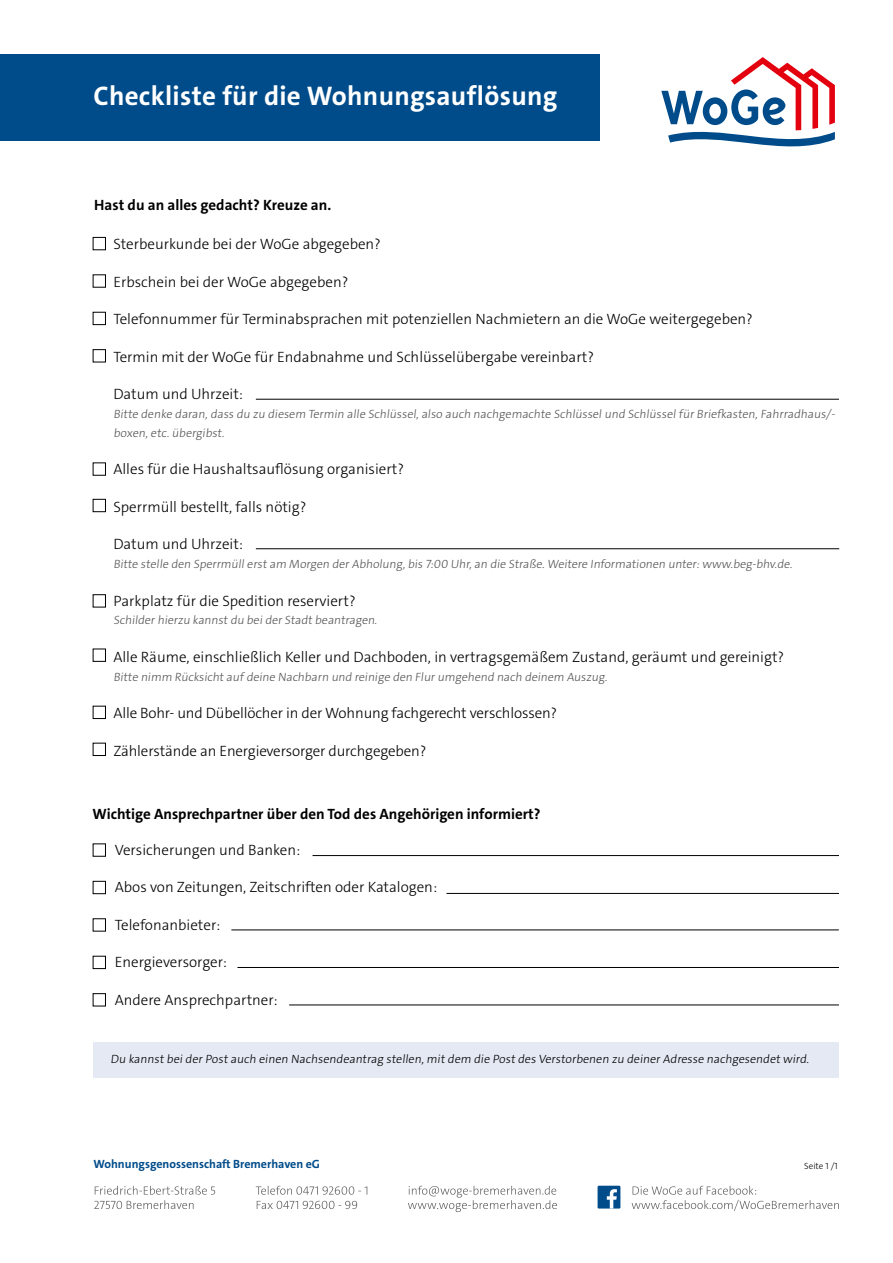
<style>
.page{position:relative;width:893px;height:1263px;background:#fff}
.page>*{position:absolute;margin:0;border:0;box-sizing:border-box;transform-origin:0 0}
.t1{font:700 27.15px "The Sans C4 s";letter-spacing:.01em;color:#fff}
.t2{font:300 15px "The Sans C4 s";color:#000}
.t3{font:700 15px "The Sans C4 s";color:#000}
.t4{font:300 12px/18.8px "The Sans C4 s";color:#565656}
.t5{font:300 12px "The Sans C4 s";color:#000}
.t6{font:700 12px "The Sans C4 s";color:#004c8a}
.t7{font:300 9px "The Sans C4 s";color:#000}
</style>
<div class="page">
<div style="left:94px;top:1042px;width:745px;height:35px;background:#e4e9f3"></div>
<svg style="left:661px;top:57px;width:174px;height:90px"></svg>
<div style="left:0;top:54px;width:600px;height:86px;background:#004c8a"></div>
<svg style="left:94px;top:1186px;width:121px;height:23px"></svg>
<svg style="left:257px;top:1201px;width:100px;height:8px"></svg>
<svg style="left:256px;top:1186px;width:111px;height:9px"></svg>
<svg style="left:408px;top:1186px;width:149px;height:26px"></svg>
<div style="left:598px;top:1186px;width:22px;height:22px;background:#004c8a"></div>
<svg style="left:607px;top:1189px;width:10px;height:19px"></svg>
<svg style="left:632px;top:1186px;width:207px;height:25px"></svg>
<hr style="left:313px;top:855px;width:526px;height:1px;background:#000">
<hr style="left:446px;top:893px;width:393px;height:1px;background:#000">
<hr style="left:231px;top:930px;width:608px;height:1px;background:#000">
<hr style="left:237px;top:967px;width:602px;height:1px;background:#000">
<hr style="left:289px;top:1005px;width:550px;height:1px;background:#000">
<div style="left:93px;top:237px;width:13px;height:13px;border:1px solid #000"></div>
<div style="left:93px;top:275px;width:13px;height:12px;border:1px solid #000"></div>
<div style="left:93px;top:312px;width:13px;height:13px;border:1px solid #000"></div>
<div style="left:93px;top:349px;width:13px;height:13px;border:1px solid #000"></div>
<div style="left:93px;top:463px;width:13px;height:12px;border:1px solid #000"></div>
<div style="left:93px;top:499px;width:13px;height:13px;border:1px solid #000"></div>
<div style="left:93px;top:594px;width:13px;height:13px;border:1px solid #000"></div>
<div style="left:93px;top:649px;width:13px;height:12px;border:1px solid #000"></div>
<div style="left:93px;top:706px;width:13px;height:13px;border:1px solid #000"></div>
<div style="left:93px;top:743px;width:13px;height:13px;border:1px solid #000"></div>
<div style="left:93px;top:844px;width:13px;height:12px;border:1px solid #000"></div>
<div style="left:93px;top:881px;width:13px;height:13px;border:1px solid #000"></div>
<div style="left:93px;top:918px;width:13px;height:13px;border:1px solid #000"></div>
<div style="left:93px;top:956px;width:13px;height:13px;border:1px solid #000"></div>
<div style="left:93px;top:993px;width:13px;height:13px;border:1px solid #000"></div>
<hr style="left:256px;top:399px;width:583px;height:1px;background:#000">
<hr style="left:256px;top:548px;width:583px;height:1px;background:#000">
<h1 class="t1" style="left:93px;top:78px;width:465px">Checkliste für die Wohnungsauflösung</h1>
<p class="t3" style="left:94px;top:195px;width:238px">Hast du an alles gedacht? Kreuze an.</p>
<p class="t2" style="left:113px;top:235px;width:269px">Sterbeurkunde bei der WoGe abgegeben?</p>
<p class="t2" style="left:113px;top:272px;width:236px">Erbschein bei der WoGe abgegeben?</p>
<p class="t2" style="left:113px;top:310px;width:641px">Telefonnummer für Terminabsprachen mit potenziellen Nachmietern an die WoGe weitergegeben?</p>
<p class="t2" style="left:113px;top:347px;width:482px">Termin mit der WoGe für Endabnahme und Schlüsselübergabe vereinbart?</p>
<p class="t2" style="left:113px;top:385px;width:131px">Datum und Uhrzeit:</p>
<p class="t4" style="left:113px;top:405px;width:725px">Bitte denke daran, dass du zu diesem Termin alle Schlüssel, also auch nachgemachte Schlüssel und Schlüssel für Briefkasten, Fahrradhaus/- boxen, etc. übergibst.</p>
<p class="t2" style="left:113px;top:460px;width:292px">Alles für die Haushaltsauflösung organisiert?</p>
<p class="t2" style="left:113px;top:497px;width:194px">Sperrmüll bestellt, falls nötig?</p>
<p class="t2" style="left:113px;top:535px;width:131px">Datum und Uhrzeit:</p>
<p class="t4" style="left:113px;top:555px;width:682px">Bitte stelle den Sperrmüllerst am Morgen der Abholung,bis 7:00 Uhr,an die Straße.Weitere Informationen unter:www.beg-bhv.de.</p>
<p class="t2" style="left:113px;top:591px;width:244px">Parkplatz für die Spedition reserviert?</p>
<p class="t4" style="left:113px;top:611px;width:267px">Schilder hierzu kannst du beider Stadt beantragen.</p>
<p class="t2" style="left:113px;top:647px;width:672px">Alle Räume, einschließlich Keller und Dachboden, in vertragsgemäßem Zustand, geräumt und gereinigt?</p>
<p class="t4" style="left:113px;top:667px;width:497px">Bitte nimm Rücksicht auf deine Nachbarn und reinige den Flur umgehend nach deinem Auszug.</p>
<p class="t2" style="left:113px;top:703px;width:445px">Alle Bohr- und Dübellöcher in der Wohnung fachgerecht verschlossen?</p>
<p class="t2" style="left:113px;top:741px;width:314px">Zählerstände an Energieversorger durchgegeben?</p>
<p class="t3" style="left:92px;top:804px;width:450px">Wichtige Ansprechpartner über den Tod des Angehörigen informiert?</p>
<p class="t2" style="left:115px;top:840px;width:187px">Versicherungen und Banken:</p>
<p class="t2" style="left:115px;top:877px;width:324px">Abos von Zeitungen, Zeitschriften oder Katalogen:</p>
<p class="t2" style="left:115px;top:915px;width:107px">Telefonanbieter:</p>
<p class="t2" style="left:115px;top:952px;width:114px">Energieversorger:</p>
<p class="t2" style="left:115px;top:990px;width:164px">Andere Ansprechpartner:</p>
<p class="t5" style="left:110px;top:1051px;width:702px">Du kannst bei der Post auch einen Nachsendeantrag stellen, mit dem die Post des Verstorbenen zu deiner Adresse nachgesendet wird.</p>
<p class="t6" style="left:94px;top:1156px;width:228px">Wohnungsgenossenschaft Bremerhaven eG</p>
<p class="t7" style="left:804px;top:1160px;width:35px">Seite 1 /1</p>
</div>
